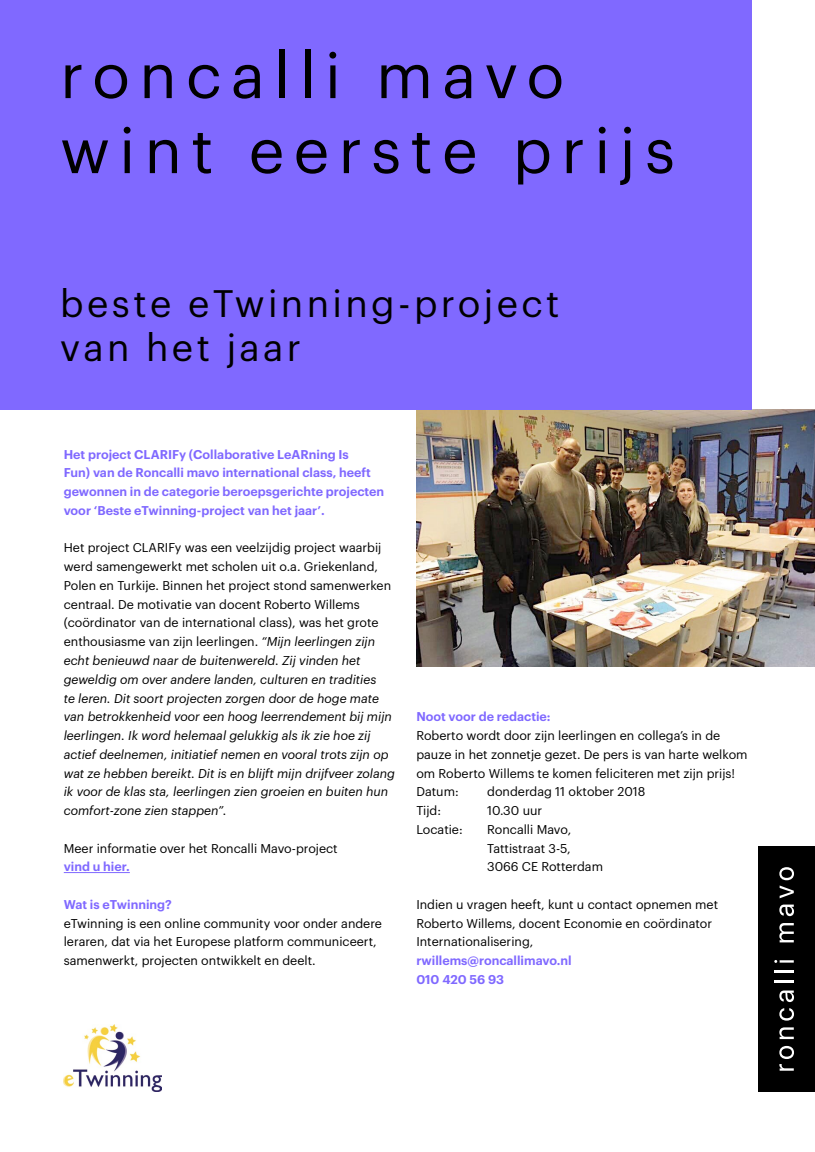
<style>
.page{position:relative;width:815px;height:1152px;background:#fff}
.page>*{position:absolute;margin:0;border:0;box-sizing:border-box;transform-origin:0 0}
.t1{font:62.5px/75px "Graphik";letter-spacing:.15em;color:#000}
.t2{font:37.5px/43.8px "Graphik";letter-spacing:.09em;color:#000}
.t3{font:italic 12.5px/18.8px "Graphik";color:#000}
.t4{font:12.5px/18.8px "Graphik";color:#000}
.t5{font:600 12.5px/18.8px "Graphik";color:#8069ff}
.s1{font-style:normal}
</style>
<div class="page">
<img style="left:416px;top:409px;width:399px;height:257px">
<div style="left:0;top:0;width:751px;height:409px;background:#8069ff"></div>
<hr style="left:64px;top:872px;width:66px;height:1px;background:#8069ff">
<div style="left:759px;top:846px;width:56px;height:245px;background:#000"></div>
<svg style="left:779px;top:1046px;width:15px;height:24px"></svg>
<svg style="left:779px;top:1027px;width:15px;height:12px"></svg>
<svg style="left:779px;top:1008px;width:15px;height:12px"></svg>
<svg style="left:779px;top:990px;width:15px;height:12px"></svg>
<hr style="left:774px;top:980px;width:20px;height:3px;background:#fff">
<hr style="left:774px;top:970px;width:20px;height:2px;background:#fff">
<svg style="left:774px;top:960px;width:20px;height:3px"></svg>
<svg style="left:779px;top:923px;width:15px;height:19px"></svg>
<svg style="left:779px;top:904px;width:15px;height:12px"></svg>
<svg style="left:779px;top:867px;width:15px;height:31px"></svg>
<img style="left:64px;top:1024px;width:97px;height:67px">
<h1 class="t1" style="left:60px;top:33px;width:616px">roncalli mavo wint eerste prijs</h1>
<h2 class="t2" style="left:60px;top:278px;width:501px">beste eTwinning-project van het jaar</h2>
<p class="t5" style="left:64px;top:444px;width:322px">Het project CLARIFy (Collaborative LeARning Is<br>Fun) van de Roncalli mavo international class, heeft gewonnen in de categorie beroepsgerichte projecten voor ‘Beste eTwinning-project van het jaar’.</p>
<p class="t3" style="left:64px;top:537px;width:333px"><span class="s1">Het project CLARIFy was een veelzijdig project waarbij werd samengewerkt met scholen uit o.a. Griekenland, Polen en Turkije. Binnen het project stond samenwerken centraal. De motivatie van docent Roberto Willems (coördinator van de international class), was het grote enthousiasme van zijn leerlingen.</span> “Mijn leerlingen zijn echt benieuwd naar de buitenwereld. Zij vinden het geweldig om over andere landen, culturen en tradities<br>te leren. Dit soort projecten zorgen door de hoge mate van betrokkenheid voor een hoog leerrendement bij mijn leerlingen. Ik word helemaal gelukkig als ik zie hoe zij actief deelnemen, initiatief nemen en vooral trots zijn op wat ze hebben bereikt. Dit is en blijft mijn drijfveer zolang ik voor de klas sta, leerlingen zien groeien en buiten hun comfort-zone zien stappen”.</p>
<p class="t4" style="left:64px;top:837px;width:275px">Meer informatie over het Roncalli Mavo-project</p>
<p class="t5" style="left:64px;top:856px;width:68px">vind u hier.</p>
<p class="t5" style="left:64px;top:894px;width:110px">Wat is eTwinning?</p>
<p class="t4" style="left:64px;top:912px;width:320px">eTwinning is een online community voor onder andere leraren, dat via het Europese platform communiceert, samenwerkt, projecten ontwikkelt en deelt.</p>
<p class="t5" style="left:416px;top:706px;width:136px">Noot voor de redactie:</p>
<p class="t4" style="left:416px;top:725px;width:333px">Roberto wordt door zijn leerlingen en collega’s in de pauze in het zonnetje gezet. De pers is van harte welkom om Roberto Willems te komen feliciteren met zijn prijs!<br>Datum:</p>
<p class="t4" style="left:487px;top:781px;width:160px">donderdag 11 oktober 2018</p>
<p class="t4" style="left:416px;top:800px;width:26px">Tijd:</p>
<p class="t4" style="left:487px;top:800px;width:57px">10.30 uur</p>
<p class="t4" style="left:416px;top:819px;width:48px">Locatie:</p>
<p class="t4" style="left:487px;top:819px;width:117px">Roncalli Mavo,<br>Tattistraat 3-5,<br>3066 CE Rotterdam</p>
<p class="t4" style="left:416px;top:894px;width:303px">Indien u vragen heeft, kunt u contact opnemen met<br>Roberto Willems, docent Economie en coördinator<br>Internationalisering,</p>
<p class="t5" style="left:416px;top:950px;width:157px">rwillems@roncallimavo.nl<br>010 420 56 93</p>
</div>
